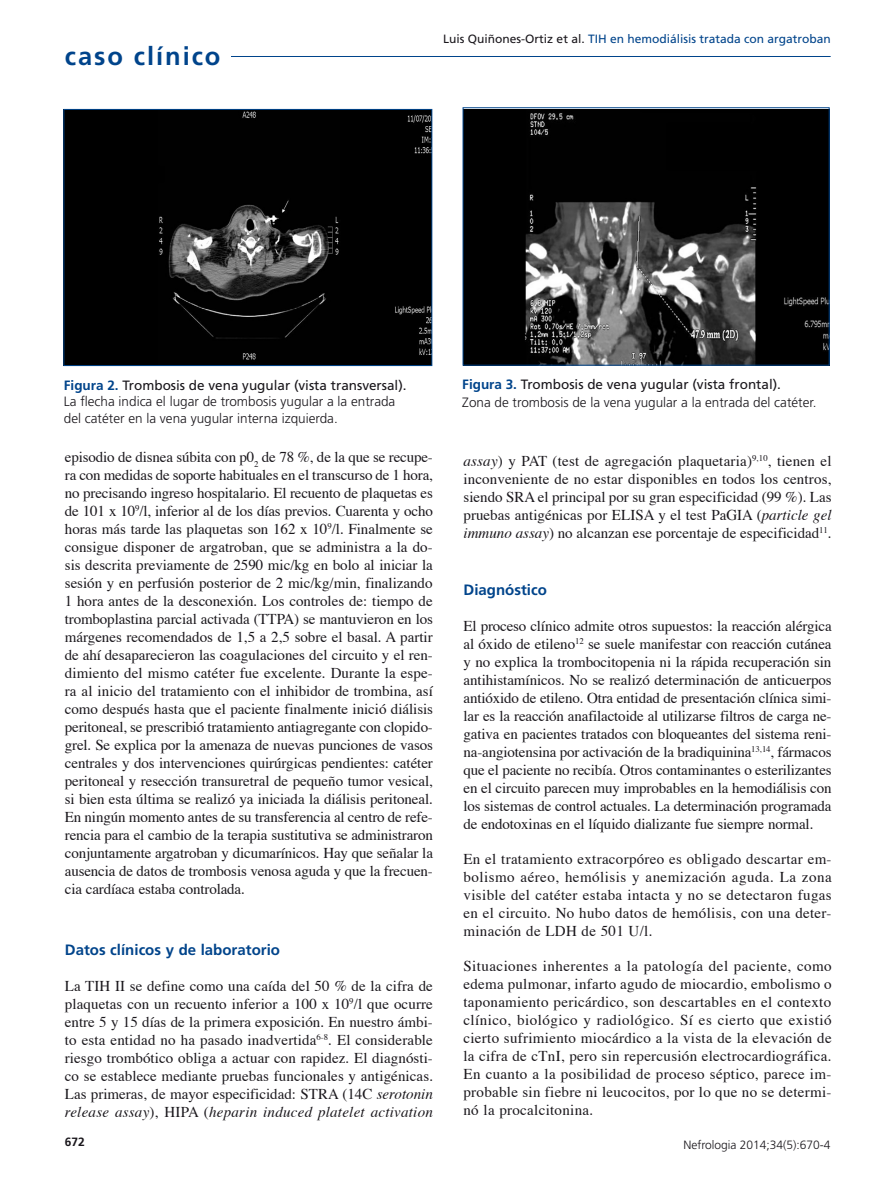
<style>
.page{position:relative;width:892px;height:1192px;background:#fff}
.page>*{position:absolute;margin:0;border:0;box-sizing:border-box;transform-origin:0 0}
.t1{font:700 25.5px "Frutiger";letter-spacing:.075em;color:#00448b}
.t2{font:15px/18px "Times";color:#1a171c;text-align:justify}
.t3{font:700 15px "Frutiger";color:#00448b}
.t4{font:300 13.5px/16.5px "Frutiger";color:#1a171c}
.t5{font:12px "Frutiger";color:#00448b}
.t6{font:300 12px "Frutiger";color:#1a171c}
.t7{font:700 12px "Frutiger";color:#1a171c}
.s1{color:#1a171c}
.s2{font-weight:700;color:#00448b}
.s3{font-weight:400}
.s4{font-style:italic}
</style>
<div class="page">
<hr style="left:73px;top:56px;width:757px;height:1px;background:#00448b">
<div style="left:65px;top:46px;width:166px;height:36px;background:#fff"></div>
<img style="left:65px;top:111px;width:365px;height:253px">
<div style="left:63px;top:109px;width:369px;height:257px;border:1px solid #00448b"></div>
<img style="left:464px;top:109px;width:363px;height:255px">
<div style="left:462px;top:107px;width:367px;height:259px;border:1px solid #00448b"></div>
<h1 class="t1" style="left:65px;top:45px;width:157px">caso clínico</h1>
<p class="t5" style="left:443px;top:34px;width:389px"><span class="s1">Luis Quiñones-Ortiz et al.</span> TIH en hemodiálisis tratada con argatroban</p>
<p class="t4" style="left:64px;top:378px;width:344px"><span class="s2">Figura 2.</span> <span class="s3">Trombosis de vena yugular (vista transversal).<br></span>La flecha indica el lugar de trombosis yugular a la entrada del catéter en la vena yugular interna izquierda.</p>
<p class="t4" style="left:462px;top:376px;width:356px;line-height:18px"><span class="s2">Figura 3.</span> <span class="s3">Trombosis de vena yugular (vista frontal).<br></span>Zona de trombosis de la vena yugular a la entrada del catéter.</p>
<p class="t2" style="left:65px;top:449px;width:370px">episodio de disnea súbita con p0<sub>2</sub> de 78 %, de la que se recupe&shy;ra con medidas de soporte habituales en el transcurso de 1 hora, no precisando ingreso hospitalario. El recuento de plaquetas es de 101 x 10<sup>9</sup>/l, inferior al de los días previos. Cuarenta y ocho horas más tarde las plaquetas son 162 x 10<sup>9</sup>/l. Finalmente se consigue disponer de argatroban, que se administra a la do&shy;sis descrita previamente de 2590 mic/kg en bolo al iniciar la sesión y en perfusión posterior de 2 mic/kg/min, finalizando 1 hora antes de la desconexión. Los controles de: tiempo de tromboplastina parcial activada (TTPA) se mantuvieron en los márgenes recomendados de 1,5 a 2,5 sobre el basal. A partir de ahí desaparecieron las coagulaciones del circuito y el ren&shy;dimiento del mismo catéter fue excelente. Durante la espe&shy;ra al inicio del tratamiento con el inhibidor de trombina, así como después hasta que el paciente finalmente inició diálisis peritoneal, se prescribió tratamiento antiagregante con clopido&shy;grel. Se explica por la amenaza de nuevas punciones de vasos centrales y dos intervenciones quirúrgicas pendientes: catéter peritoneal y resección transuretral de pequeño tumor vesical, si bien esta última se realizó ya iniciada la diálisis peritoneal.<br>En ningún momento antes de su transferencia al centro de refe&shy;rencia para el cambio de la terapia sustitutiva se administraron conjuntamente argatroban y dicumarínicos. Hay que señalar la ausencia de datos de trombosis venosa aguda y que la frecuen&shy;cia cardíaca estaba controlada.</p>
<p class="t3" style="left:65px;top:944px;width:217px">Datos clínicos y de laboratorio</p>
<p class="t2" style="left:65px;top:979px;width:370px">La TIH II se define como una caída del 50 % de la cifra de plaquetas con un recuento inferior a 100 x 10<sup>9</sup>/l que ocurre entre 5 y 15 días de la primera exposición. En nuestro ámbi&shy;to esta entidad no ha pasado inadvertida<sup>6-8</sup>. El considerable riesgo trombótico obliga a actuar con rapidez. El diagnósti&shy;co se establece mediante pruebas funcionales y antigénicas.<br>Las primeras, de mayor especificidad: STRA (14C <span class="s4">serotonin release assay</span>), HIPA (<span class="s4">heparin induced platelet activation</span></p>
<p class="t2" style="left:463px;top:453px;width:369px"><span class="s4">assay</span>) y PAT (test de agregación plaquetaria)<sup>9,10</sup>, tienen el inconveniente de no estar disponibles en todos los centros, siendo SRA el principal por su gran especificidad (99 %). Las pruebas antigénicas por ELISA y el test PaGIA (<span class="s4">particle gel immuno assay</span>) no alcanzan ese porcentaje de especificidad<sup>11</sup>.</p>
<p class="t3" style="left:463px;top:584px;width:85px">Diagnóstico</p>
<p class="t2" style="left:463px;top:619px;width:370px">El proceso clínico admite otros supuestos: la reacción alérgica al óxido de etileno<sup>12</sup> se suele manifestar con reacción cutánea y no explica la trombocitopenia ni la rápida recuperación sin antihistamínicos. No se realizó determinación de anticuerpos antióxido de etileno. Otra entidad de presentación clínica simi&shy;lar es la reacción anafilactoide al utilizarse filtros de carga ne&shy;gativa en pacientes tratados con bloqueantes del sistema reni&shy;na-angiotensina por activación de la bradiquinina<sup>13,14</sup>, fármacos que el paciente no recibía. Otros contaminantes o esterilizantes en el circuito parecen muy improbables en la hemodiálisis con los sistemas de control actuales. La determinación programada de endotoxinas en el líquido dializante fue siempre normal.</p>
<p class="t2" style="left:463px;top:852px;width:370px">En el tratamiento extracorpóreo es obligado descartar em&shy;bolismo aéreo, hemólisis y anemización aguda. La zona visible del catéter estaba intacta y no se detectaron fugas en el circuito. No hubo datos de hemólisis, con una deter&shy;minación de LDH de 501 U/l.</p>
<p class="t2" style="left:463px;top:959px;width:370px">Situaciones inherentes a la patología del paciente, como edema pulmonar, infarto agudo de miocardio, embolismo o taponamiento pericárdico, son descartables en el contexto clínico, biológico y radiológico. Sí es cierto que existió cierto sufrimiento miocárdico a la vista de la elevación de la cifra de cTnI, pero sin repercusión electrocardiográfica.<br>En cuanto a la posibilidad de proceso séptico, parece im&shy;probable sin fiebre ni leucocitos, por lo que no se determi&shy;nó la procalcitonina.</p>
<p class="t7" style="left:65px;top:1137px;width:22px">672</p>
<p class="t6" style="left:683px;top:1140px;width:149px">Nefrologia 2014;34(5):670-4</p>
</div>
